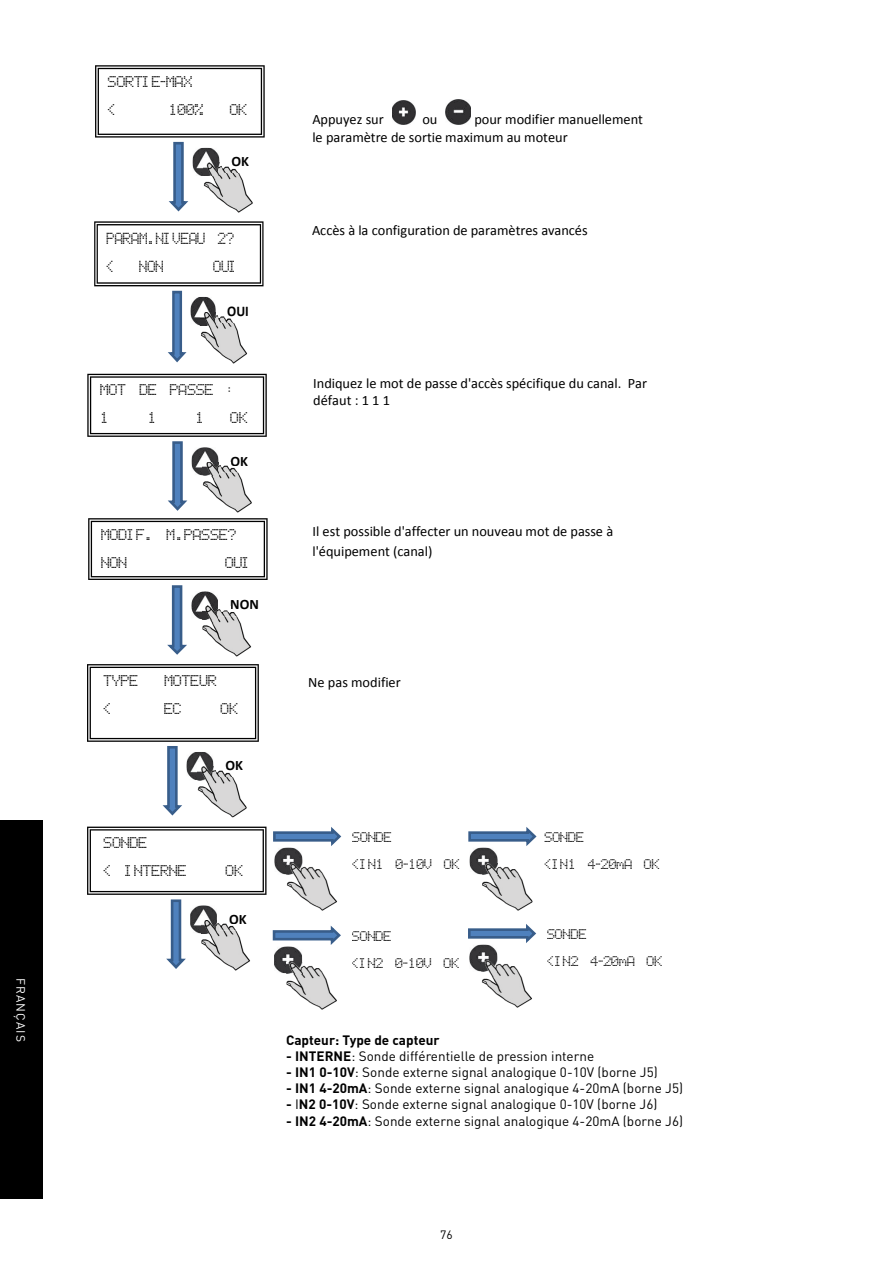
<style>
.page{position:relative;width:893px;height:1263px;background:#fff}
.page>*{position:absolute;margin:0;border:0;box-sizing:border-box;transform-origin:0 0}
.t1{font:700 14.85px "Calibri";color:#000;scale:.92 1}
.t2{font:14.4px/17.7px "Calibri";color:#000}
.t3{font:700 14.4px "Calibri";color:#000}
.t4{font:13.5px "DIN";color:#000}
.t5{font:700 13.5px "DIN";color:#000}
.t6{font:13.35px/28.8px "LCD Display Grid";color:#000;scale:.92 1}
.t7{font:12.9px/27.9px "LCD Display Grid";color:#000}
.t8{font:12px "DIN";letter-spacing:.09em;color:#fff}
.t9{font:12px "DIN";color:#000}
.t10{font:11.7px "LCD Display Grid";letter-spacing:.005em;color:#000}
.s1{font-weight:700}
</style>
<div class="page">
<div style="left:0;top:821px;width:43px;height:378px;background:#000"></div>
<img style="left:392px;top:101px;width:24px;height:24px">
<img style="left:446px;top:99px;width:25px;height:26px">
<svg style="left:95px;top:65px;width:170px;height:148px"></svg>
<svg style="left:94px;top:221px;width:170px;height:143px"></svg>
<svg style="left:87px;top:374px;width:181px;height:283px"></svg>
<svg style="left:87px;top:664px;width:172px;height:153px"></svg>
<img style="left:286px;top:976px;width:51px;height:34px">
<img style="left:482px;top:976px;width:50px;height:32px">
<svg style="left:87px;top:826px;width:450px;height:150px"></svg>
<p class="t8" style="left:25px;top:978px;width:65px;rotate:90deg">FRANÇAIS</p>
<p class="t7" style="left:108px;top:68px;width:86px">SORTIE-MAX &lt;</p>
<p class="t7" style="left:169px;top:96px;width:36px">100%</p>
<p class="t7" style="left:230px;top:96px;width:19px">OK</p>
<p class="t3" style="left:232px;top:155px;width:19px">OK</p>
<p class="t7" style="left:108px;top:222px;width:137px">PARAM.NIVEAU 2? &lt;</p>
<p class="t6" style="left:107px;top:225px;width:141px">PARAM.NIVEAU 2? &lt;</p>
<p class="t7" style="left:142px;top:250px;width:28px">NON</p>
<p class="t7" style="left:207px;top:250px;width:28px">OUI</p>
<p class="t6" style="left:139px;top:253px;width:28px">NON</p>
<p class="t6" style="left:213px;top:253px;width:28px">OUI</p>
<p class="t1" style="left:227px;top:305px;width:25px">OUI</p>
<p class="t3" style="left:231px;top:310px;width:19px">OK</p>
<p class="t7" style="left:101px;top:377px;width:137px">MOT DE PASSE :<br>1</p>
<p class="t7" style="left:148px;top:405px;width:10px">1</p>
<p class="t7" style="left:196px;top:405px;width:10px">1</p>
<p class="t7" style="left:231px;top:405px;width:19px">OK</p>
<p class="t3" style="left:231px;top:455px;width:19px">OK</p>
<p class="t7" style="left:101px;top:521px;width:137px">MODIF. M.PASSE?<br>NON</p>
<p class="t7" style="left:225px;top:549px;width:28px">OUI</p>
<p class="t3" style="left:230px;top:599px;width:30px">NON</p>
<p class="t3" style="left:231px;top:599px;width:19px">OK</p>
<p class="t7" style="left:104px;top:667px;width:36px">TYPE</p>
<p class="t7" style="left:165px;top:667px;width:54px">MOTEUR</p>
<p class="t7" style="left:104px;top:695px;width:10px">&lt;</p>
<p class="t7" style="left:164px;top:695px;width:19px">EC</p>
<p class="t7" style="left:221px;top:695px;width:19px">OK</p>
<p class="t7" style="left:104px;top:830px;width:84px">SONDE<br>&lt; INTERNE</p>
<p class="t3" style="left:226px;top:759px;width:19px">OK</p>
<p class="t7" style="left:226px;top:858px;width:19px">OK</p>
<p class="t3" style="left:229px;top:913px;width:19px">OK</p>
<p class="t2" style="left:312px;top:112px;width:332px;text-indent:162px">pour modifier manuellement le paramètre de sortie maximum au moteur</p>
<p class="t2" style="left:312px;top:112px;width:73px">Appuyez sur</p>
<p class="t2" style="left:422px;top:112px;width:17px">ou</p>
<p class="t2" style="left:312px;top:222px;width:277px">Accès à la configuration de paramètres avancés</p>
<p class="t2" style="left:313px;top:375px;width:335px">Indiquez le mot de passe d'accès spécifique du canal. Par défaut : 1 1 1</p>
<p class="t2" style="left:312px;top:522px;width:302px;line-height:20.2px">Il est possible d'affecter un nouveau mot de passe à l'équipement (canal)</p>
<p class="t2" style="left:308px;top:675px;width:94px">Ne pas modifier</p>
<p class="t10" style="left:352px;top:831px;width:41px">SONDE</p>
<p class="t10" style="left:352px;top:858px;width:109px">&lt;IN1 0-10V OK</p>
<p class="t10" style="left:352px;top:930px;width:41px">SONDE</p>
<p class="t10" style="left:352px;top:957px;width:109px">&lt;IN2 0-10V OK</p>
<p class="t10" style="left:545px;top:831px;width:41px">SONDE</p>
<p class="t10" style="left:545px;top:858px;width:117px">&lt;IN1 4-20mA OK</p>
<p class="t10" style="left:547px;top:928px;width:41px">SONDE</p>
<p class="t10" style="left:547px;top:955px;width:117px">&lt;IN2 4-20mA OK</p>
<p class="t5" style="left:286px;top:1035px;width:155px">Capteur: Type de capteur</p>
<p class="t4" style="left:286px;top:1051px;width:310px"><span class="s1">- INTERNE</span>: Sonde différentielle de pression interne</p>
<p class="t4" style="left:286px;top:1067px;width:373px"><span class="s1">- IN1 0-10V</span>: Sonde externe signal analogique 0-10V (borne J5)</p>
<p class="t4" style="left:286px;top:1083px;width:399px"><span class="s1">- IN1 4-20mA</span>: Sonde externe signal analogique 4-20mA (borne J5)</p>
<p class="t4" style="left:286px;top:1100px;width:373px"><span class="s1">-</span> I<span class="s1">N2 0-10V</span>: Sonde externe signal analogique 0-10V (borne J6)</p>
<p class="t4" style="left:286px;top:1116px;width:399px"><span class="s1">- IN2 4-20mA</span>: Sonde externe signal analogique 4-20mA (borne J6)</p>
<p class="t9" style="left:440px;top:1230px;width:14px">76</p>
</div>
